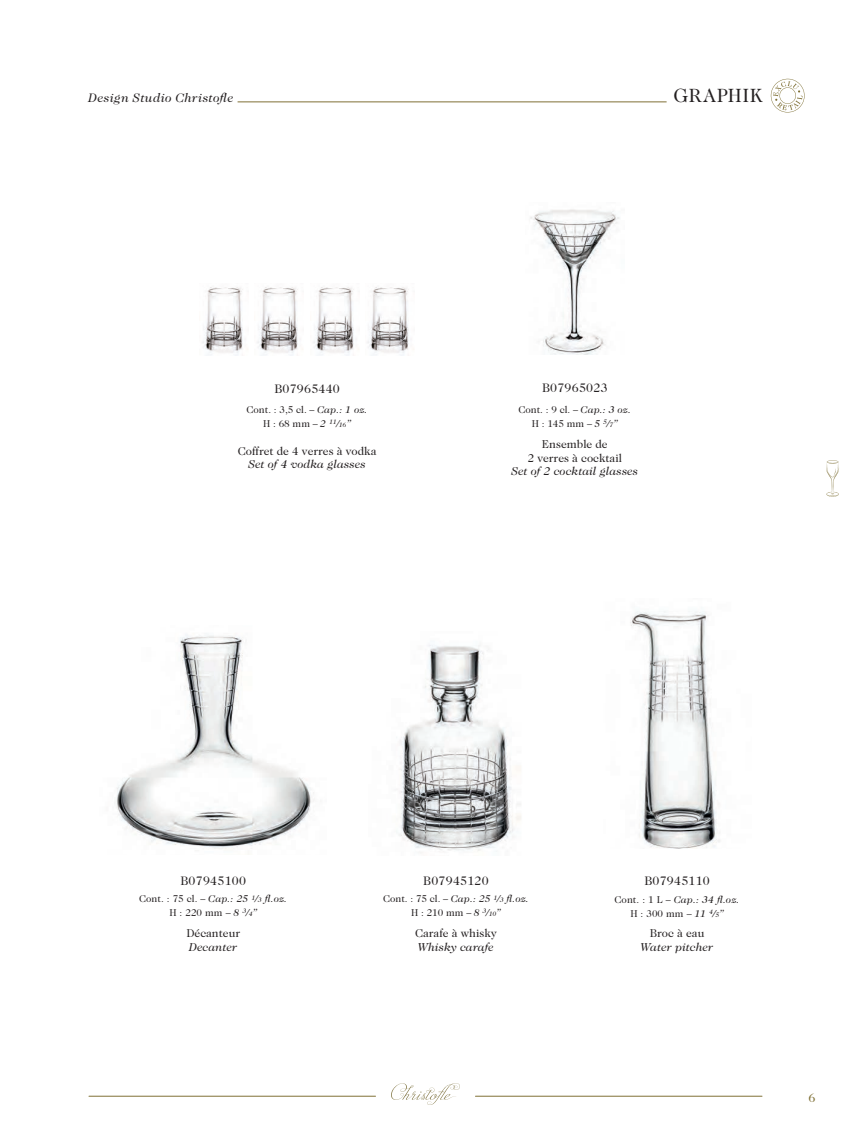
<style>
.page{position:relative;width:851px;height:1134px;background:#fff}
.page>*{position:absolute;margin:0;border:0;box-sizing:border-box;transform-origin:0 0}
.t1{font:19.38px "Caslon 224 Std";color:#231f20}
.t2{font:12.5px "Caslon 224 Std";letter-spacing:.02em;color:#231f20}
.t3{font:italic 12.5px "Caslon 224 Std";letter-spacing:.03em;color:#231f20}
.t4{font:12.5px "Caslon 224 Std";color:#7f7035}
.t5{font:11.5px/13.8px "Caslon 224 Std";color:#231f20;text-align:center}
.t6{font:italic 11.5px "Caslon 224 Std";letter-spacing:.01em;color:#231f20}
.t7{font:10px/13.8px "Caslon 224 Std";color:#231f20;text-align:center}
.s1{font-style:italic}
.s2{font-style:italic;font-size:10.12px}
.s3{font-style:italic;font-size:6.5px}
</style>
<div class="page">
<svg style="left:391px;top:1083px;width:69px;height:22px"></svg>
<hr style="left:89px;top:1096px;width:286px;height:1px;background:#7f7035">
<hr style="left:475px;top:1096px;width:286px;height:1px;background:#7f7035">
<svg style="left:826px;top:460px;width:13px;height:37px"></svg>
<img style="left:630px;top:611px;width:90px;height:238px">
<img style="left:530px;top:209px;width:90px;height:145px">
<img style="left:313px;top:287px;width:41px;height:68px">
<img style="left:257px;top:287px;width:41px;height:68px">
<img style="left:202px;top:287px;width:41px;height:68px">
<img style="left:367px;top:287px;width:42px;height:68px">
<img style="left:116px;top:634px;width:198px;height:215px">
<img style="left:396px;top:645px;width:125px;height:208px">
<svg style="left:770px;top:79px;width:34px;height:34px"></svg>
<hr style="left:237px;top:102px;width:429px;height:1px;background:#7f7035">
<p class="t3" style="left:89px;top:91px;width:146px">Design Studio Christofle</p>
<h1 class="t1" style="left:673px;top:84px;width:91px">GRAPHIK</h1>
<p class="t2" style="left:274px;top:381px;width:67px">B07965440</p>
<p class="t7" style="left:246px;top:403px;width:123px">Cont. : 3,5 cl. – <span class="s1">Cap.: 1 oz.<br></span>H : 68 mm – <span class="s1">2</span> <sup>11</sup><span class="s2">/</span><span class="s3">16</span><span class="s1">”</span></p>
<p class="t5" style="left:238px;top:444px;width:140px">Coffret de 4 verres à vodka</p>
<p class="t6" style="left:248px;top:458px;width:119px">Set of 4 vodka glasses</p>
<p class="t2" style="left:542px;top:381px;width:67px">B07965023</p>
<p class="t7" style="left:518px;top:403px;width:114px">Cont. : 9 cl. – <span class="s1">Cap.: 3 oz.<br></span>H : 145 mm – <span class="s1">5</span> <sup>5</sup><span class="s2">/</span><span class="s3">7</span><span class="s1">”</span></p>
<p class="t5" style="left:527px;top:437px;width:96px">Ensemble de<br>2 verres à cocktail</p>
<p class="t6" style="left:511px;top:465px;width:128px">Set of 2 cocktail glasses</p>
<p class="t2" style="left:180px;top:874px;width:67px">B07945100</p>
<p class="t7" style="left:139px;top:892px;width:150px">Cont. : 75 cl. – <span class="s1">Cap.: 25</span> <sup>1</sup><span class="s2">/</span><span class="s3">3</span> <span class="s1">fl.oz.<br></span>H : 220 mm – <span class="s1">8</span> <sup>3</sup><span class="s2">/</span><span class="s3">4</span><span class="s1">”</span></p>
<p class="t5" style="left:186px;top:926px;width:55px">Décanteur</p>
<p class="t6" style="left:189px;top:940px;width:50px">Decanter</p>
<p class="t2" style="left:423px;top:874px;width:67px">B07945120</p>
<p class="t7" style="left:383px;top:892px;width:147px">Cont. : 75 cl. – <span class="s1">Cap.: 25</span> <sup>1</sup><span class="s2">/</span><span class="s3">3</span> <span class="s1">fl.oz.<br></span>H : 210 mm – <span class="s1">8</span> <sup>3</sup><span class="s2">/</span><span class="s3">10</span><span class="s1">”</span></p>
<p class="t5" style="left:415px;top:926px;width:84px">Carafe à whisky</p>
<p class="t6" style="left:418px;top:940px;width:77px">Whisky carafe</p>
<p class="t2" style="left:644px;top:874px;width:67px">B07945110</p>
<p class="t7" style="left:614px;top:892px;width:126px">Cont. : 1 L – <span class="s1">Cap.: 34 fl.oz.<br></span>H : 300 mm – <span class="s1">11</span> <sup>4</sup><span class="s2">/</span><span class="s3">5</span><span class="s1">”</span></p>
<p class="t5" style="left:649px;top:926px;width:56px">Broc à eau</p>
<p class="t6" style="left:640px;top:941px;width:74px">Water pitcher</p>
<p class="t4" style="left:808px;top:1090px;width:8px">6</p>
</div>
